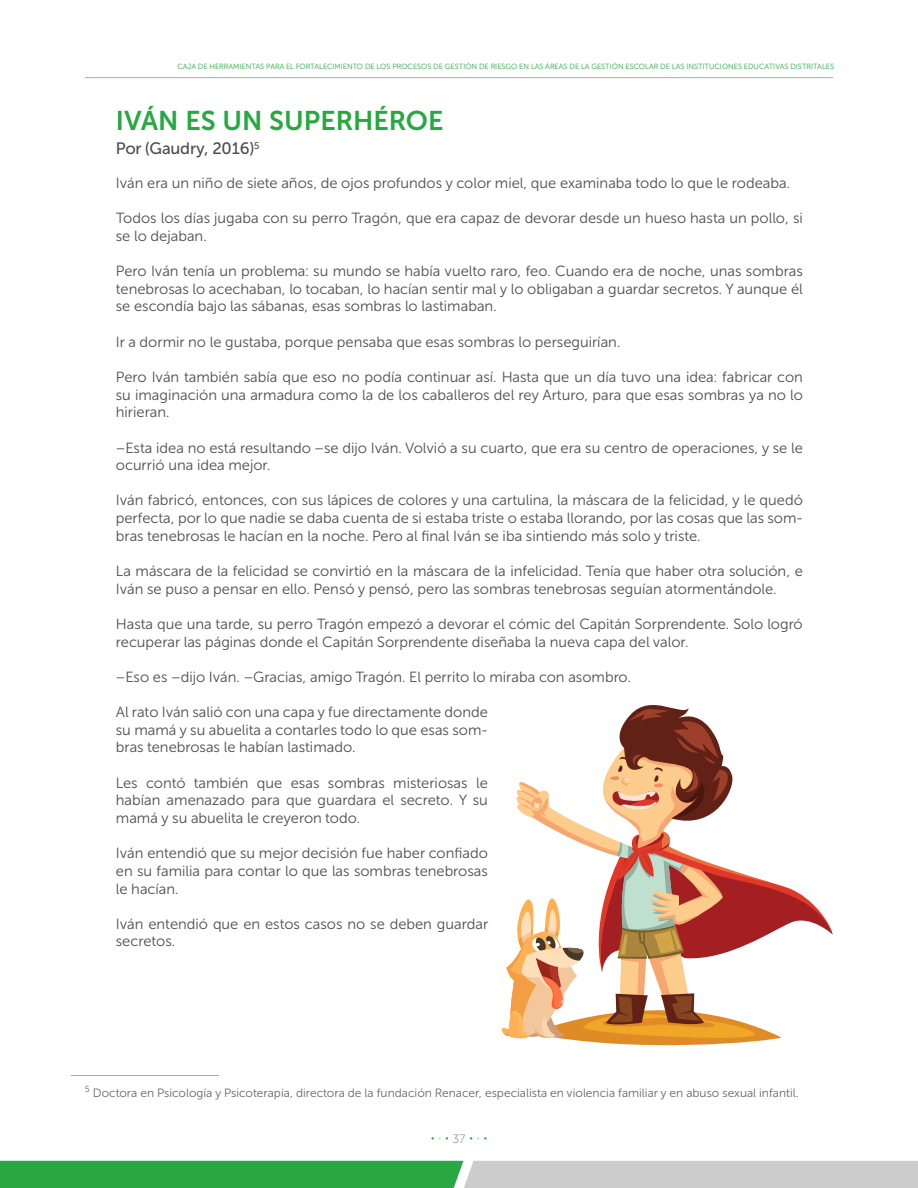
<style>
.page{position:relative;width:918px;height:1188px;background:#fff}
.page>*{position:absolute;margin:0;border:0;box-sizing:border-box;transform-origin:0 0}
.t1{font:27px "Museo Sans Cyrl 700";color:#29a742}
.t2{font:16.5px "Museo Sans Cyrl 500";letter-spacing:-.01em;color:#4d4d4d}
.t3{font:14.7px/17.7px "Museo Sans Cyrl 300";color:#4d4d4d;text-align:justify}
.t4{font:12px "Museo Sans Cyrl 300";color:#666}
.t5{font:12px "Museo Sans Cyrl 100";color:#666}
.t6{font:7.5px "Museo Sans Cyrl 300";color:#29a742}
</style>
<div class="page">
<svg style="left:0;top:1161px;width:918px;height:27px;background:#7ab987"></svg>
<svg style="left:431px;top:1137px;width:17px;height:3px"></svg>
<svg style="left:470px;top:1137px;width:17px;height:3px"></svg>
<hr style="left:85px;top:77px;width:748px;height:1px;background:#7eca8e">
<hr style="left:71px;top:1075px;width:148px;height:1px;background:#7eca8e">
<svg style="left:501px;top:705px;width:332px;height:341px"></svg>
<p class="t6" style="left:177px;top:62px;width:658px">CAJA DE HERRAMIENTAS PARA EL FORTALECIMIENTO DE LOS PROCESOS DE GESTIÓN DE RIESGO EN LAS ÁREAS DE LA GESTIÓN ESCOLAR DE LAS INSTITUCIONES EDUCATIVAS DISTRITALES</p>
<h1 class="t1" style="left:116px;top:106px;width:329px">IVÁN ES UN SUPERHÉROE</h1>
<p class="t2" style="left:116px;top:140px;width:145px">Por (Gaudry, 2016)<sup>5</sup></p>
<p class="t3" style="left:116px;top:174px;width:676px">Iván era un niño de siete años, de ojos profundos y color miel, que examinaba todo lo que le rodeaba.</p>
<p class="t3" style="left:116px;top:209px;width:689px">Todos los días jugaba con su perro Tragón, que era capaz de devorar desde un hueso hasta un pollo, si se lo dejaban.</p>
<p class="t3" style="left:116px;top:262px;width:689px">Pero Iván tenía un problema: su mundo se había vuelto raro, feo. Cuando era de noche, unas sombras tenebrosas lo acechaban, lo tocaban, lo hacían sentir mal y lo obligaban a guardar secretos. Y aunque él se escondía bajo las sábanas, esas sombras lo lastimaban.</p>
<p class="t3" style="left:116px;top:333px;width:506px">Ir a dormir no le gustaba, porque pensaba que esas sombras lo perseguirían.</p>
<p class="t3" style="left:116px;top:368px;width:689px">Pero Iván también sabía que eso no podía continuar así. Hasta que un día tuvo una idea: fabricar con su imaginación una armadura como la de los caballeros del rey Arturo, para que esas sombras ya no lo hirieran.</p>
<p class="t3" style="left:116px;top:439px;width:689px">–Esta idea no está resultando –se dijo Iván. Volvió a su cuarto, que era su centro de operaciones, y se le ocurrió una idea mejor.</p>
<p class="t3" style="left:116px;top:492px;width:689px">Iván fabricó, entonces, con sus lápices de colores y una cartulina, la máscara de la felicidad, y le quedó perfecta, por lo que nadie se daba cuenta de si estaba triste o estaba llorando, por las cosas que las som&shy;bras tenebrosas le hacían en la noche. Pero al final Iván se iba sintiendo más solo y triste.</p>
<p class="t3" style="left:116px;top:562px;width:688px">La máscara de la felicidad se convirtió en la máscara de la infelicidad. Tenía que haber otra solución, e<br>Iván se puso a pensar en ello. Pensó y pensó, pero las sombras tenebrosas seguían atormentándole.</p>
<p class="t3" style="left:116px;top:615px;width:688px">Hasta que una tarde, su perro Tragón empezó a devorar el cómic del Capitán Sorprendente. Solo logró recuperar las páginas donde el Capitán Sorprendente diseñaba la nueva capa del valor.</p>
<p class="t3" style="left:116px;top:668px;width:517px">–Eso es –dijo Iván. –Gracias, amigo Tragón. El perrito lo miraba con asombro.</p>
<p class="t3" style="left:116px;top:703px;width:374px">Al rato Iván salió con una capa y fue directamente donde su mamá y su abuelita a contarles todo lo que esas som&shy;bras tenebrosas le habían lastimado.</p>
<p class="t3" style="left:116px;top:774px;width:373px">Les contó también que esas sombras misteriosas le habían amenazado para que guardara el secreto. Y su mamá y su abuelita le creyeron todo.</p>
<p class="t3" style="left:116px;top:844px;width:374px">Iván entendió que su mejor decisión fue haber confiado en su familia para contar lo que las sombras tenebrosas le hacían.</p>
<p class="t3" style="left:116px;top:915px;width:374px">Iván entendió que en estos casos no se deben guardar secretos.</p>
<p class="t4" style="left:85px;top:1087px;width:715px"><sup>5</sup> Doctora en Psicología y Psicoterapia, directora de la fundación Renacer, especialista en violencia familiar y en abuso sexual infantil.</p>
<p class="t5" style="left:453px;top:1133px;width:14px">37</p>
</div>
